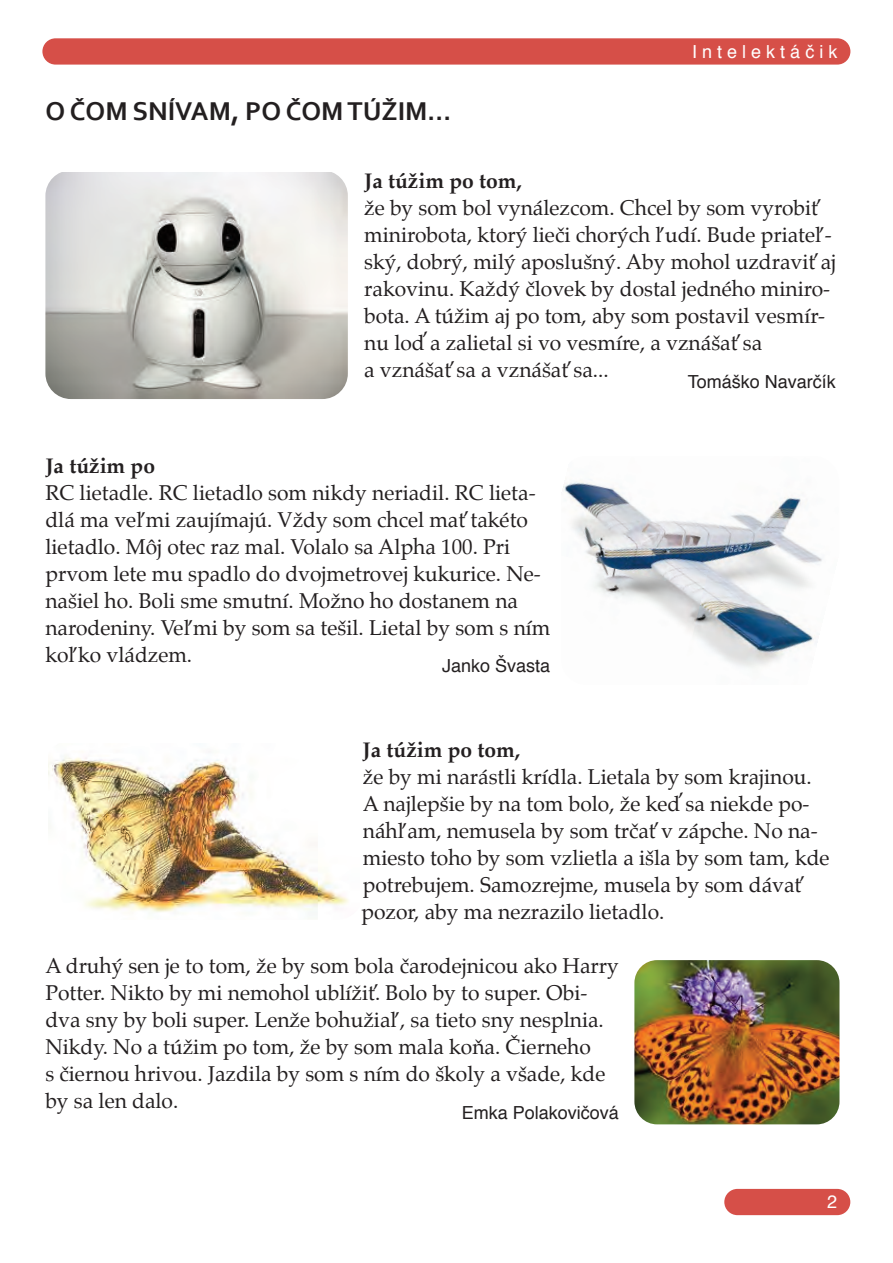
<style>
.page{position:relative;width:893px;height:1263px;background:#fff}
.page>*{position:absolute;margin:0;border:0;box-sizing:border-box;transform-origin:0 0}
.t1{font:700 27px "Corbel";color:#231f20}
.t2{font:21px/27px "Palatino";color:#231f20}
.t3{font:700 21px "Palatino";color:#231f20}
.t4{font:18px "Helvetica";color:#231f20}
.t5{font:18px "Helvetica";color:#fff}
</style>
<div class="page">
<div style="left:42px;top:38px;width:808px;height:27px;background:#d64f48;border-radius:13px"></div>
<div style="left:724px;top:1189px;width:126px;height:26px;background:#d64f48;border-radius:13px"></div>
<img style="left:45px;top:172px;width:303px;height:227px">
<img style="left:48px;top:756px;width:301px;height:156px">
<img style="left:561px;top:456px;width:278px;height:229px;border-radius:26px">
<img style="left:634px;top:960px;width:205px;height:164px;border-radius:23px">
<p class="t1" style="left:45px;top:95px;width:407px">O ČOM SNÍVAM, PO ČOM TÚŽIM...</p>
<p class="t5" style="left:692px;top:44px;width:147px">I n t e l e k t á č i k</p>
<p class="t3" style="left:364px;top:170px;width:159px">Ja túžim po tom,</p>
<p class="t2" style="left:364px;top:195px;width:473px">že by som bol vynálezcom. Chcel by som vyrobiť minirobota, ktorý lieči chorých ľudí. Bude priateľ&shy;ský, dobrý, milý aposlušný. Aby mohol uzdraviť aj rakovinu. Každý človek by dostal jedného miniro&shy;bota. A túžim aj po tom, aby som postavil vesmír&shy;nu loď a zalietal si vo vesmíre, a vznášať sa<br>a vznášať sa a vznášať sa...</p>
<p class="t4" style="left:688px;top:374px;width:150px">Tomáško Navarčík</p>
<p class="t3" style="left:45px;top:456px;width:111px">Ja túžim po</p>
<p class="t2" style="left:45px;top:481px;width:507px">RC lietadle. RC lietadlo som nikdy neriadil. RC lieta&shy;dlá ma veľmi zaujímajú. Vždy som chcel mať takéto lietadlo. Môj otec raz mal. Volalo sa Alpha 100. Pri prvom lete mu spadlo do dvojmetrovej kukurice. Ne&shy;našiel ho. Boli sme smutní. Možno ho dostanem na narodeniny. Veľmi by som sa tešil. Lietal by som s ním koľko vládzem.</p>
<p class="t4" style="left:442px;top:658px;width:110px">Janko Švasta</p>
<p class="t3" style="left:363px;top:740px;width:159px">Ja túžim po tom,</p>
<p class="t2" style="left:361px;top:765px;width:470px">že by mi narástli krídla. Lietala by som krajinou.<br>A najlepšie by na tom bolo, že keď sa niekde po&shy;náhľam, nemusela by som trčať v zápche. No na&shy;miesto toho by som vzlietla a išla by som tam, kde potrebujem. Samozrejme, musela by som dávať pozor, aby ma nezrazilo lietadlo.</p>
<p class="t2" style="left:45px;top:954px;width:575px">A druhý sen je to tom, že by som bola čarodejnicou ako Harry Potter. Nikto by mi nemohol ublížiť. Bolo by to super. Obi&shy;dva sny by boli super. Lenže bohužiaľ, sa tieto sny nesplnia.<br>Nikdy. No a túžim po tom, že by som mala koňa. Čierneho<br>s čiernou hrivou. Jazdila by som s ním do školy a všade, kde by sa len dalo.</p>
<p class="t4" style="left:462px;top:1105px;width:159px">Emka Polakovičová</p>
<p class="t5" style="left:827px;top:1194px;width:12px">2</p>
</div>
